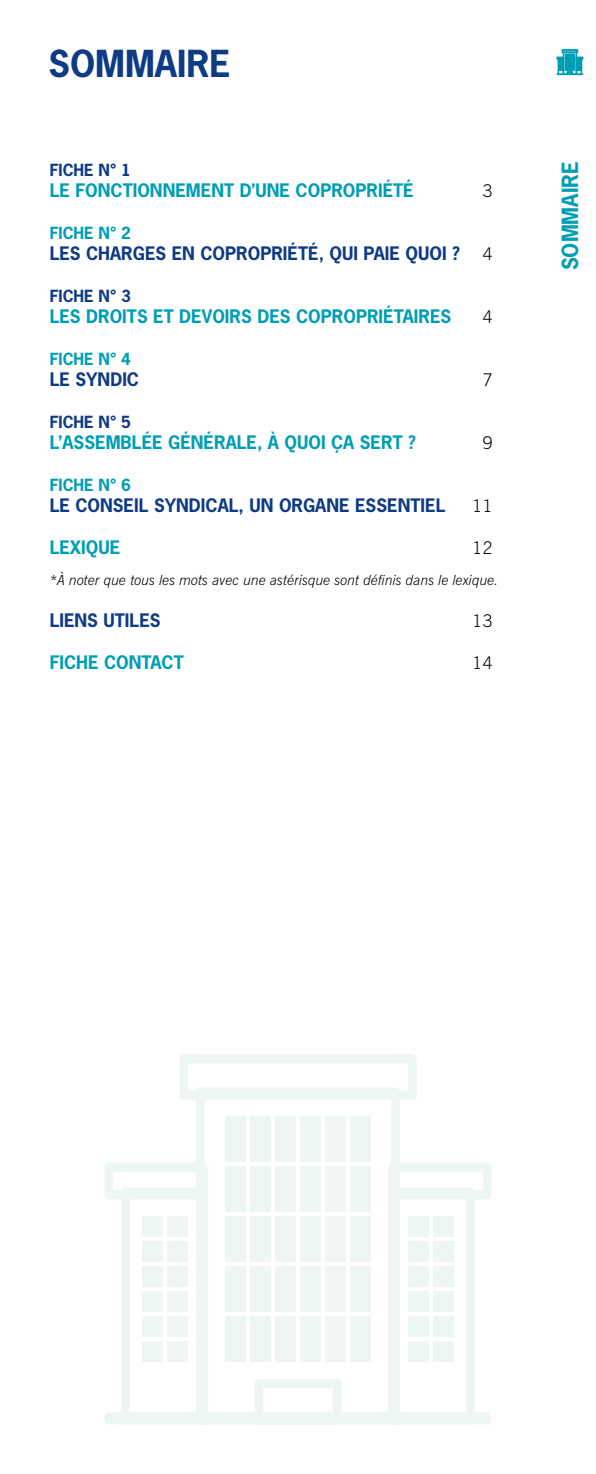
<style>
.page{position:relative;width:596px;height:1474px;background:#fff}
.page>*{position:absolute;margin:0;border:0;box-sizing:border-box;transform-origin:0 0}
.t1{font:700 35px "News Gothic Std";color:#0e3b83}
.t2{font:700 21px "News Gothic Std";color:#009eb5}
.t3{font:700 17.5px "News Gothic Std";color:#009eb5}
.t4{font:700 17.5px "News Gothic Std";color:#0e3b83}
.t5{font:300 17.5px "News Gothic BT";color:#000}
.t6{font:700 15.75px "News Gothic Std";color:#0e3b83}
.t7{font:700 15.75px "News Gothic Std";color:#009eb5}
.t8{font:italic 300 14px "News Gothic BT";color:#000}
</style>
<div class="page">
<svg style="left:556px;top:50px;width:26px;height:25px"></svg>
<svg style="left:196px;top:1099px;width:203px;height:63px"></svg>
<svg style="left:180px;top:1054px;width:236px;height:45px"></svg>
<div style="left:225px;top:1116px;width:20px;height:45px;background:#edf5f5"></div>
<div style="left:250px;top:1116px;width:20px;height:45px;background:#edf5f5"></div>
<div style="left:275px;top:1116px;width:20px;height:45px;background:#edf5f5"></div>
<div style="left:300px;top:1116px;width:20px;height:45px;background:#edf5f5"></div>
<div style="left:325px;top:1116px;width:20px;height:45px;background:#edf5f5"></div>
<div style="left:350px;top:1116px;width:20px;height:45px;background:#edf5f5"></div>
<svg style="left:104px;top:1162px;width:387px;height:262px"></svg>
<h1 class="t1" style="left:48px;top:40px;width:183px">SOMMAIRE</h1>
<p class="t6" style="left:50px;top:160px;width:83px">FICHE N° 1</p>
<p class="t3" style="left:50px;top:179px;width:365px">LE FONCTIONNEMENT D’UNE COPROPRIÉTÉ</p>
<p class="t5" style="left:482px;top:180px;width:12px">3</p>
<p class="t7" style="left:50px;top:223px;width:83px">FICHE N° 2</p>
<p class="t4" style="left:50px;top:242px;width:411px">LES CHARGES EN COPROPRIÉTÉ, QUI PAIE QUOI ?</p>
<p class="t5" style="left:482px;top:243px;width:12px">4</p>
<p class="t6" style="left:50px;top:286px;width:83px">FICHE N° 3</p>
<p class="t3" style="left:50px;top:305px;width:403px">LES DROITS ET DEVOIRS DES COPROPRIÉTAIRES</p>
<p class="t5" style="left:482px;top:306px;width:12px">4</p>
<p class="t7" style="left:50px;top:349px;width:83px">FICHE N° 4</p>
<p class="t4" style="left:50px;top:368px;width:91px">LE SYNDIC</p>
<p class="t5" style="left:482px;top:369px;width:12px">7</p>
<p class="t6" style="left:50px;top:412px;width:83px">FICHE N° 5</p>
<p class="t3" style="left:50px;top:431px;width:367px">L’ASSEMBLÉE GÉNÉRALE, À QUOI ÇA SERT ?</p>
<p class="t5" style="left:482px;top:432px;width:12px">9</p>
<p class="t7" style="left:50px;top:475px;width:83px">FICHE N° 6</p>
<p class="t4" style="left:50px;top:494px;width:397px">LE CONSEIL SYNDICAL, UN ORGANE ESSENTIEL</p>
<p class="t5" style="left:472px;top:495px;width:22px">11</p>
<p class="t3" style="left:50px;top:536px;width:72px">LEXIQUE</p>
<p class="t5" style="left:472px;top:537px;width:22px">12</p>
<p class="t8" style="left:50px;top:572px;width:450px">*À noter que tous les mots avec une astérisque sont définis dans le lexique.</p>
<p class="t4" style="left:50px;top:609px;width:112px">LIENS UTILES</p>
<p class="t5" style="left:472px;top:610px;width:22px">13</p>
<p class="t3" style="left:50px;top:651px;width:136px">FICHE CONTACT</p>
<p class="t5" style="left:472px;top:652px;width:22px">14</p>
<p class="t2" style="left:556px;top:270px;width:111px;rotate:-90deg">SOMMAIRE</p>
</div>
